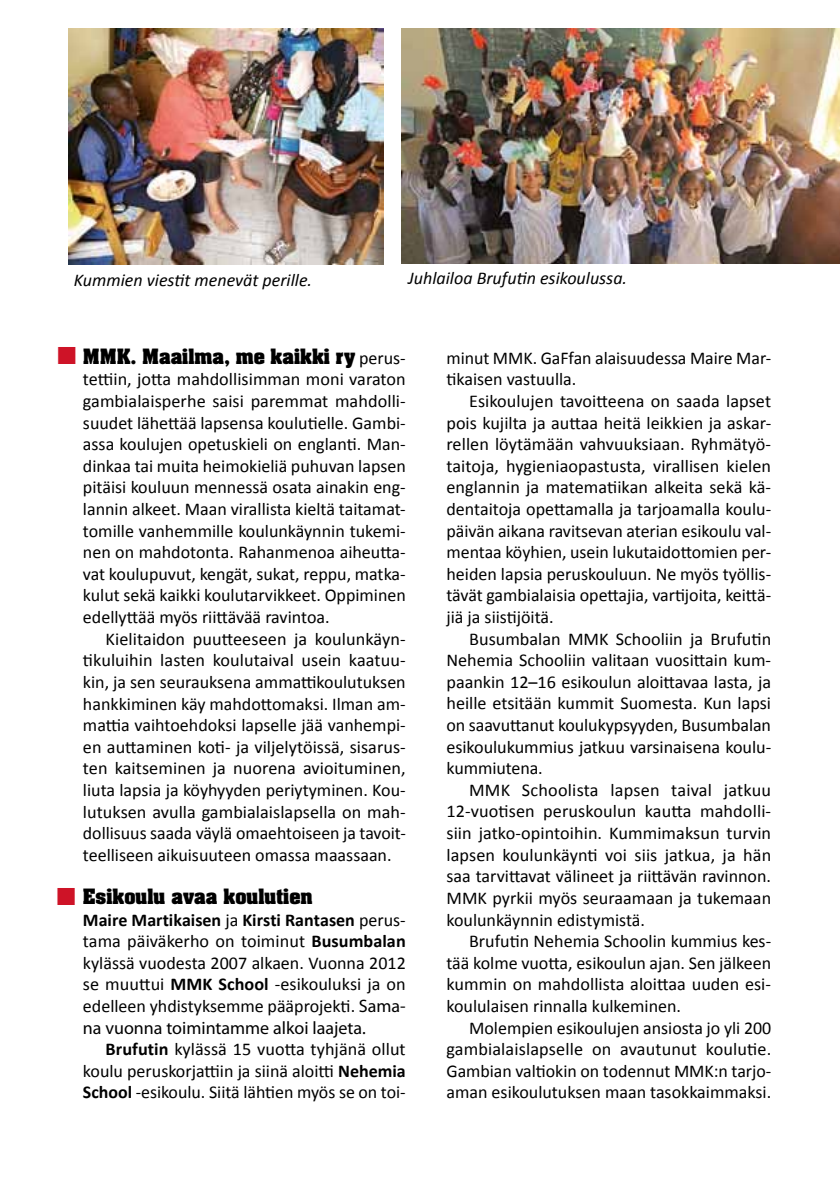
<style>
.page{position:relative;width:840px;height:1191px;background:#fff}
.page>*{position:absolute;margin:0;border:0;box-sizing:border-box;transform-origin:0 0}
.UUSI2_Leipis_anf{font:24.8px "Zapf Dingbats ITC";color:#ce1327}
.Calibri_Leipis_sis{font:18px/21.6px "Calibri";color:#000;text-align:justify}
.Calibri_Leipis{font:18px/21.6px "Calibri";color:#000;text-align:justify}
.Calibri_Leipis-2{font:italic 18px "Calibri";color:#000}
.Calibri_Leipis-3{font:700 18px "Aachen";color:#000}
.s1{font-family:"Aachen";font-weight:700}
.s2{font-weight:700}
.s3{font-family:"Myriad Pro"}
</style>
<div class="page">
<img style="left:401px;top:28px;width:438px;height:236px">
<img style="left:68px;top:28px;width:315px;height:237px">
<p class="Calibri_Leipis-2" style="left:74px;top:267px;width:240px">Kummien viestit menevät perille.</p>
<p class="Calibri_Leipis-2" style="left:408px;top:266px;width:220px">Juhlailoa Brufutin esikoulussa.</p>
<p class="UUSI2_Leipis_anf" style="left:57px;top:344px;width:20px">■</p>
<p class="Calibri_Leipis" style="left:83px;top:347px;width:324px"><span class="s1">MMK. Maailma, me kaikki ry</span> perus&shy;tettiin, jotta mahdollisimman moni varaton gambialaisperhe saisi paremmat mahdolli&shy;suudet lähettää lapsensa koulutielle. Gambi&shy;assa koulujen opetuskieli on englanti. Man&shy;dinkaa tai muita heimokieliä puhuvan lapsen pitäisi kouluun mennessä osata ainakin eng&shy;lannin alkeet. Maan virallista kieltä taitamat&shy;tomille vanhemmille koulunkäynnin tukemi&shy;nen on mahdotonta. Rahanmenoa aiheutta&shy;vat koulupuvut, kengät, sukat, reppu, matka&shy;kulut sekä kaikki koulutarvikkeet. Oppiminen edellyttää myös riittävää ravintoa.</p>
<p class="Calibri_Leipis_sis" style="left:83px;top:628px;width:324px;text-indent:23px">Kielitaidon puutteeseen ja koulunkäyn&shy;tikuluihin lasten koulutaival usein kaatuu&shy;kin, ja sen seurauksena ammattikoulutuksen hankkiminen käy mahdottomaksi. Ilman am&shy;mattia vaihtoehdoksi lapselle jää vanhempi&shy;en auttaminen koti- ja viljelytöissä, sisarus&shy;ten kaitseminen ja nuorena avioituminen, liuta lapsia ja köyhyyden periytyminen. Kou&shy;lutuksen avulla gambialaislapsella on mah&shy;dollisuus saada väylä omaehtoiseen ja tavoit&shy;teelliseen aikuisuuteen omassa maassaan.</p>
<p class="Calibri_Leipis-3" style="left:83px;top:883px;width:231px">Esikoulu avaa koulutien</p>
<p class="Calibri_Leipis" style="left:83px;top:909px;width:324px"><span class="s2">Maire Martikaisen</span> ja <span class="s2">Kirsti Rantasen</span> perus&shy;tama päiväkerho on toiminut <span class="s2">Busumbalan </span>kylässä vuodesta 2007 alkaen. Vuonna 2012 se muuttui <span class="s2">MMK School</span> -esikouluksi ja on edelleen yhdistyksemme pääprojekti. <span class="s3">Sama&shy;na vuonna toimintamme alkoi laajeta.</span></p>
<p class="Calibri_Leipis_sis" style="left:83px;top:1038px;width:324px;text-indent:23px"><span class="s2">Brufutin</span> kylässä 15 vuotta tyhjänä ollut koulu peruskorjattiin ja siinä aloitti <span class="s2">Nehemia School</span> -esikoulu. Siitä lähtien myös se on toi-</p>
<p class="UUSI2_Leipis_anf" style="left:57px;top:884px;width:20px">■</p>
<p class="Calibri_Leipis_sis" style="left:446px;top:347px;width:326px">minut MMK. GaFfan alaisuudessa Maire Mar&shy;tikaisen vastuulla.</p>
<p class="Calibri_Leipis_sis" style="left:446px;top:390px;width:326px;text-indent:23px">Esikoulujen tavoitteena on saada lapset pois kujilta ja auttaa heitä leikkien ja askar&shy;rellen löytämään vahvuuksiaan. Ryhmätyö&shy;taitoja, hygieniaopastusta, virallisen kielen englannin ja matematiikan alkeita sekä kä&shy;dentaitoja opettamalla ja tarjoamalla koulu&shy;päivän aikana ravitsevan aterian esikoulu val&shy;mentaa köyhien, usein lukutaidottomien per&shy;heiden lapsia peruskouluun. Ne myös työllis&shy;tävät gambialaisia opettajia, vartijoita, keittä&shy;jiä ja siistijöitä.</p>
<p class="Calibri_Leipis_sis" style="left:446px;top:628px;width:326px;text-indent:23px">Busumbalan MMK Schooliin ja Brufutin Nehemia Schooliin valitaan vuosittain kum&shy;paankin 12–16 esikoulun aloittavaa lasta, ja heille etsitään kummit Suomesta. Kun lapsi on saavuttanut koulukypsyyden, Busumbalan esikoulukummius jatkuu varsinaisena koulu&shy;kummiutena.</p>
<p class="Calibri_Leipis_sis" style="left:446px;top:779px;width:326px;text-indent:23px">MMK Schoolista lapsen taival jatkuu 12-vuotisen peruskoulun kautta mahdolli&shy;siin jatko-opintoihin. Kummimaksun turvin lapsen koulunkäynti voi siis jatkua, ja hän saa tarvittavat välineet ja riittävän ravinnon.<br>MMK pyrkii myös seuraamaan ja tukemaan koulunkäynnin edistymistä.</p>
<p class="Calibri_Leipis_sis" style="left:446px;top:930px;width:326px;text-indent:23px">Brufutin Nehemia Schoolin kummius kes&shy;tää kolme vuotta, esikoulun ajan. Sen jälkeen kummin on mahdollista aloittaa uuden esi&shy;koululaisen rinnalla kulkeminen.</p>
<p class="Calibri_Leipis_sis" style="left:446px;top:1016px;width:326px;text-indent:23px">Molempien esikoulujen ansiosta jo yli 200 gambialaislapselle on avautunut koulutie.<br>Gambian valtiokin on todennut MMK:n tarjo&shy;aman esikoulutuksen maan tasokkaimmaksi.</p>
</div>
